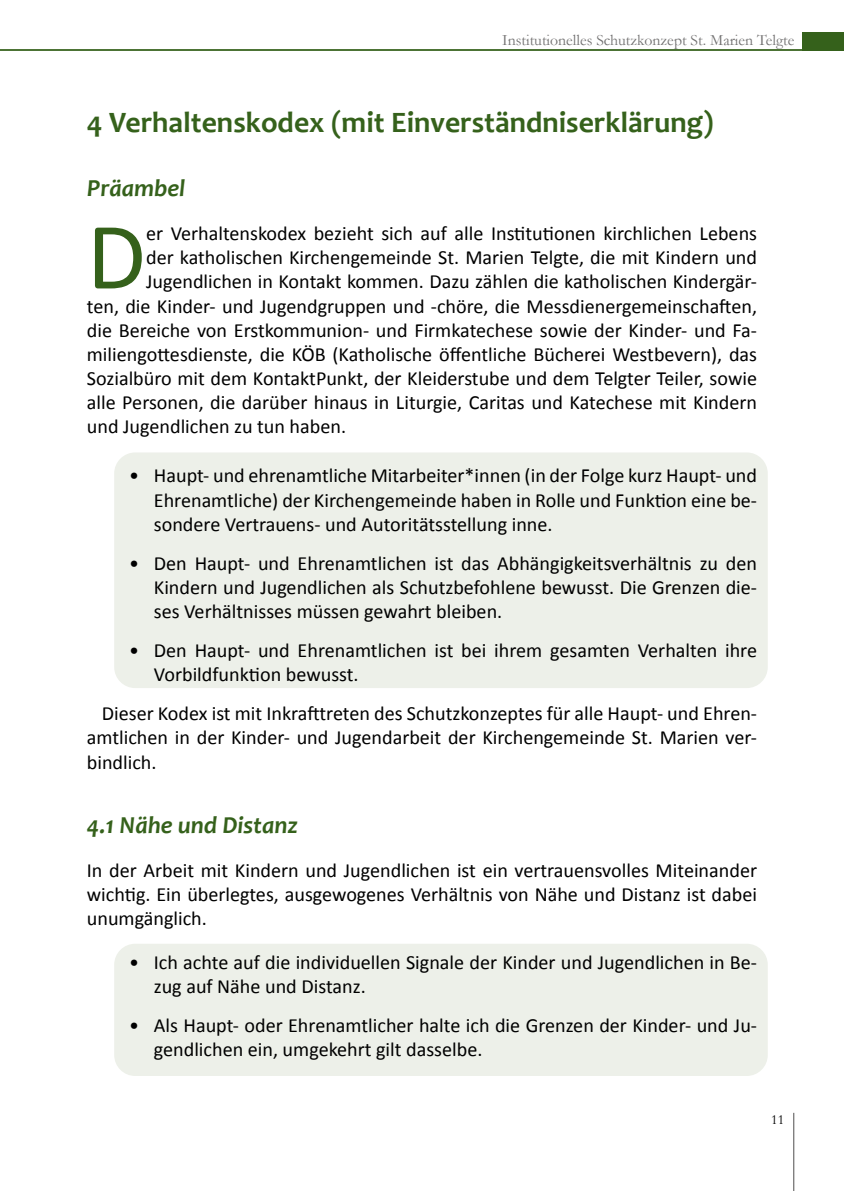
<style>
.page{position:relative;width:844px;height:1191px;background:#fff}
.page>*{position:absolute;margin:0;border:0;box-sizing:border-box;transform-origin:0 0}
.t1{font:96.25px "Calibri";color:#35611b}
.t2{font:700 29.75px "Candara";color:#35611b}
.t3{font:italic 700 24.5px "Candara";color:#35611b}
.t4{font:20.12px/24.2px "Calibri";color:#000;text-align:justify}
.t5{font:15.75px "Garamond";color:#706f6f}
.t6{font:14px "Garamond";color:#000}
</style>
<div class="page">
<hr style="left:0;top:49px;width:843px;height:2px;background:#35611b">
<div style="left:802px;top:32px;width:41px;height:18px;background:#35611b"></div>
<hr style="left:792px;top:1112px;width:2px;height:79px;background:#706f6f">
<div style="left:114px;top:943px;width:653px;height:133px;background:#edf0e9;border-radius:21px"></div>
<div style="left:114px;top:452px;width:653px;height:236px;background:#edf0e9;border-radius:21px"></div>
<p class="t5" style="left:502px;top:29px;width:294px">Institutionelles Schutzkonzept St. Marien Telgte</p>
<h2 class="t2" style="left:87px;top:104px;width:628px">4 Verhaltenskodex (mit Einverständniserklärung)</h2>
<p class="t3" style="left:87px;top:173px;width:100px">Präambel</p>
<h1 class="t1" style="left:87px;top:196px;width:61px">D</h1>
<p class="t4" style="left:146px;top:221px;width:612px">er Verhaltenskodex bezieht sich auf alle Institutionen kirchlichen Lebens</p>
<p class="t4" style="left:146px;top:246px;width:612px">der katholischen Kirchengemeinde St. Marien Telgte, die mit Kindern und</p>
<p class="t4" style="left:146px;top:270px;width:612px">Jugendlichen in Kontakt kommen. Dazu zählen die katholischen Kindergär-</p>
<p class="t4" style="left:87px;top:294px;width:671px">ten, die Kinder- und Jugendgruppen und -chöre, die Messdienergemeinschaften,</p>
<p class="t4" style="left:87px;top:318px;width:671px">die Bereiche von Erstkommunion- und Firmkatechese sowie der Kinder- und Fa-</p>
<p class="t4" style="left:87px;top:342px;width:671px">miliengottesdienste, die KÖB (Katholische öffentliche Bücherei Westbevern), das</p>
<p class="t4" style="left:87px;top:366px;width:671px">Sozialbüro mit dem KontaktPunkt, der Kleiderstube und dem Telgter Teiler, sowie</p>
<p class="t4" style="left:87px;top:390px;width:671px">alle Personen, die darüber hinaus in Liturgie, Caritas und Katechese mit Kindern</p>
<p class="t4" style="left:87px;top:415px;width:261px">und Jugendlichen zu tun haben.</p>
<p class="t4" style="left:154px;top:464px;width:604px;text-indent:-25px">• Haupt- und ehrenamtliche Mitarbeiter*innen (in der Folge kurz Haupt- und Ehrenamtliche) der Kirchengemeinde haben in Rolle und Funktion eine be&shy;sondere Vertrauens- und Autoritätsstellung inne.</p>
<p class="t4" style="left:154px;top:551px;width:604px;text-indent:-25px">• Den Haupt- und Ehrenamtlichen ist das Abhängigkeitsverhältnis zu den Kindern und Jugendlichen als Schutzbefohlene bewusst. Die Grenzen die&shy;ses Verhältnisses müssen gewahrt bleiben.</p>
<p class="t4" style="left:154px;top:638px;width:604px;text-indent:-25px">• Den Haupt- und Ehrenamtlichen ist bei ihrem gesamten Verhalten ihre<br>Vorbildfunktion bewusst.</p>
<p class="t4" style="left:87px;top:701px;width:671px;text-indent:15px">Dieser Kodex ist mit Inkrafttreten des Schutzkonzeptes für alle Haupt- und Ehren&shy;amtlichen in der Kinder- und Jugendarbeit der Kirchengemeinde St. Marien ver&shy;bindlich.</p>
<p class="t3" style="left:87px;top:809px;width:212px">4.1 Nähe und Distanz</p>
<p class="t4" style="left:87px;top:858px;width:671px">In der Arbeit mit Kindern und Jugendlichen ist ein vertrauensvolles Miteinander wichtig. Ein überlegtes, ausgewogenes Verhältnis von Nähe und Distanz ist dabei unumgänglich.</p>
<p class="t4" style="left:154px;top:950px;width:604px;text-indent:-25px">• Ich achte auf die individuellen Signale der Kinder und Jugendlichen in Be&shy;zug auf Nähe und Distanz.</p>
<p class="t4" style="left:154px;top:1013px;width:604px;text-indent:-25px">• Als Haupt- oder Ehrenamtlicher halte ich die Grenzen der Kinder- und Ju&shy;gendlichen ein, umgekehrt gilt dasselbe.</p>
<p class="t6" style="left:771px;top:1110px;width:15px">11</p>
</div>
